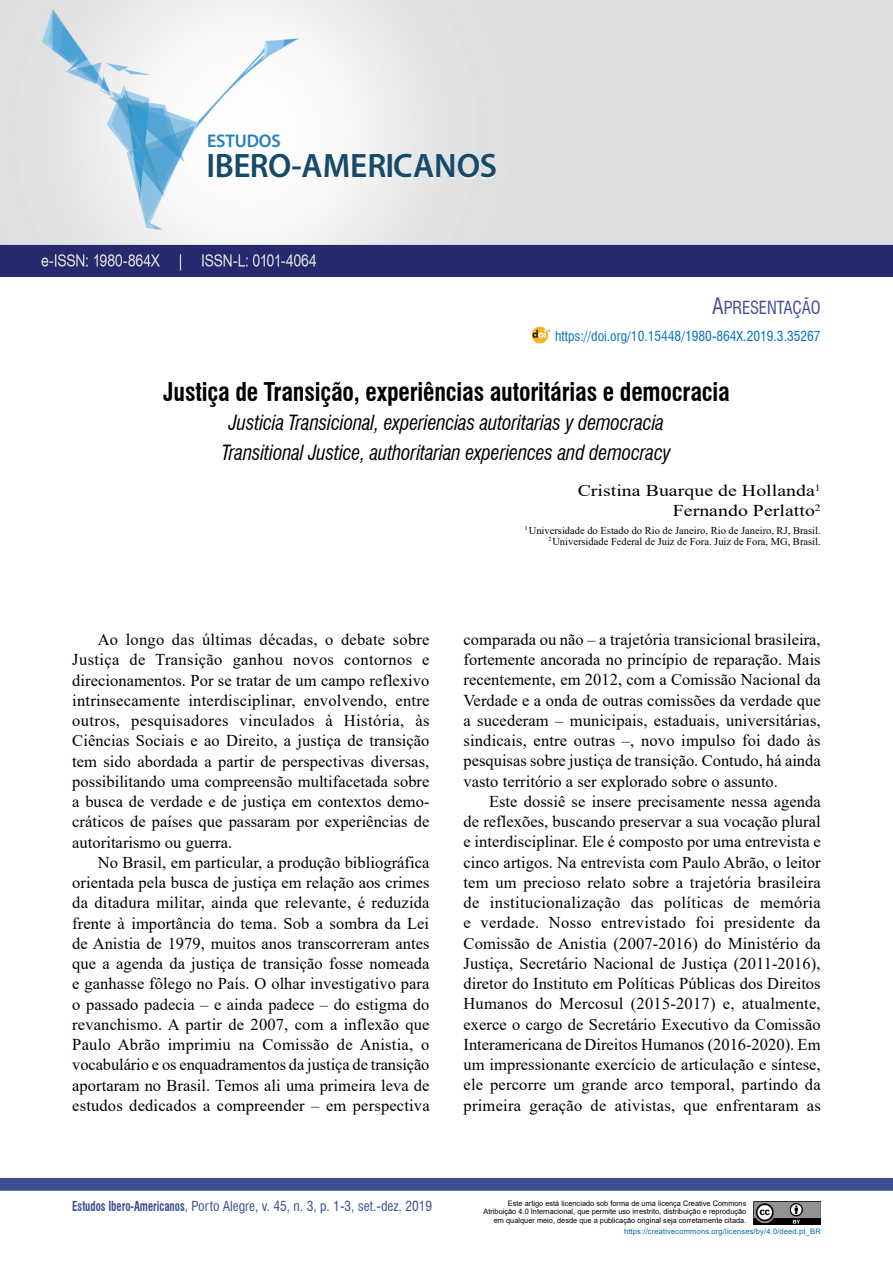
<style>
.page{position:relative;width:893px;height:1263px;background:#fff}
.page>*{position:absolute;margin:0;border:0;box-sizing:border-box;transform-origin:0 0}
.t1{font:600 34.05px "Myriad Pro";letter-spacing:-.005em;color:#154a68}
.t2{font:700 condensed 25.2px "Swiss 721 BT";letter-spacing:-.01em;color:#000;scale:.95 1}
.t3{font:italic condensed 20.4px/29.5px "Swiss 721 BT";letter-spacing:-.01em;color:#000;text-align:center;scale:.95 1}
.t4{font:600 18.3px "Myriad Pro";letter-spacing:-.005em;color:#2580b3}
.t5{font:17.7px "Swiss 721 BT Roman Condensed SC800";letter-spacing:-.01em;color:#3d4e93;scale:.95 1}
.t6{font:16.5px/20.2px "Times New Roman";letter-spacing:.005em;color:#000;text-align:justify}
.t7{font:16.5px/19.5px "Times New Roman";letter-spacing:.005em;color:#000;text-align:right;scale:1.2 1}
.t8{font:condensed 13.5px "Swiss 721 BT";color:#3d4e93}
.t9{font:condensed 13.5px "Swiss 721 BT";color:#0072bc}
.t10{font:10.5px/11.2px "Times New Roman";color:#000;text-align:right}
.t11{font:7.5px/8.2px "Arial";letter-spacing:.005em;color:#000;text-align:right}
.t12{font:7.5px "Arial";letter-spacing:.025em;color:#0069b4}
.s1{font-size:22.05px}
.s2{font-weight:700}
</style>
<div class="page">
<img style="left:531px;top:326px;width:19px;height:18px">
<img style="left:0;top:0;width:893px;height:276px">
<div style="left:1px;top:1179px;width:891px;height:11px;background:#3d4e93"></div>
<div style="left:0;top:1178px;width:893px;height:13px;border:2px solid #3d4e93"></div>
<img style="left:754px;top:1201px;width:66px;height:24px">
<p class="t4" style="left:207px;top:129px;width:75px">ESTUDOS</p>
<h1 class="t1" style="left:207px;top:144px;width:292px">IBERO-AMERICANOS</h1>
<p class="t5" style="left:712px;top:297px;width:116px"><span class="s1">A</span>PRESENTAÇÃO</p>
<p class="t9" style="left:555px;top:328px;width:267px">https://doi.org/10.15448/1980-864X.2019.3.35267</p>
<h2 class="t2" style="left:163px;top:377px;width:598px">Justiça de Transição, experiências autoritárias e democracia</h2>
<p class="t3" style="left:222px;top:408px;width:474px">Justicia Transicional, experiencias autoritarias y democracia<br>Transitional Justice, authoritarian experiences and democracy</p>
<p class="t7" style="left:578px;top:481px;width:204px">Cristina Buarque de Hollanda<sup>1<br></sup>Fernando Perlatto<sup>2</sup></p>
<p class="t10" style="left:525px;top:524px;width:297px"><sup>1</sup>Universidade do Estado do Rio de Janeiro, Rio de Janeiro, RJ, Brasil.<br><sup>2</sup>Universidade Federal de Juiz de Fora. Juiz de Fora, MG, Brasil.</p>
<p class="t6" style="left:72px;top:629px;width:359px;text-indent:26px">Ao longo das últimas décadas, o debate sobre Justiça de Transição ganhou novos contornos e direcionamentos. Por se tratar de um campo reflexivo intrinsecamente interdisciplinar, envolvendo, entre outros, pesquisadores vinculados à História, às Ciências Sociais e ao Direito, a justiça de transição tem sido abordada a partir de perspectivas diversas, possibilitando uma compreensão multifacetada sobre a busca de verdade e de justiça em contextos demo&shy;cráticos de países que passaram por experiências de autoritarismo ou guerra.</p>
<p class="t6" style="left:72px;top:852px;width:359px;text-indent:26px">No Brasil, em particular, a produção bibliográfica orientada pela busca de justiça em relação aos crimes da ditadura militar, ainda que relevante, é reduzida frente à importância do tema. Sob a sombra da Lei de Anistia de 1979, muitos anos transcorreram antes que a agenda da justiça de transição fosse nomeada e ganhasse fôlego no País. O olhar investigativo para o passado padecia – e ainda padece – do estigma do revanchismo. A partir de 2007, com a inflexão que Paulo Abrão imprimiu na Comissão de Anistia, o vocabulário e os enquadramentos da justiça de transição aportaram no Brasil. Temos ali uma primeira leva de estudos dedicados a compreender – em perspectiva</p>
<p class="t6" style="left:463px;top:629px;width:359px">comparada ou não – a trajetória transicional brasileira, fortemente ancorada no princípio de reparação. Mais recentemente, em 2012, com a Comissão Nacional da Verdade e a onda de outras comissões da verdade que a sucederam – municipais, estaduais, universitárias, sindicais, entre outras –, novo impulso foi dado às pesquisas sobre justiça de transição. Contudo, há ainda vasto território a ser explorado sobre o assunto.</p>
<p class="t6" style="left:463px;top:791px;width:359px;text-indent:26px">Este dossiê se insere precisamente nessa agenda de reflexões, buscando preservar a sua vocação plural e interdisciplinar. Ele é composto por uma entrevista e cinco artigos. Na entrevista com Paulo Abrão, o leitor tem um precioso relato sobre a trajetória brasileira de institucionalização das políticas de memória e verdade. Nosso entrevistado foi presidente da Comissão de Anistia (2007-2016) do Ministério da Justiça, Secretário Nacional de Justiça (2011-2016), diretor do Instituto em Políticas Públicas dos Direitos Humanos do Mercosul (2015-2017) e, atualmente, exerce o cargo de Secretário Executivo da Comissão Interamericana de Direitos Humanos (2016-2020). Em um impressionante exercício de articulação e síntese, ele percorre um grande arco temporal, partindo da primeira geração de ativistas, que enfrentaram as</p>
<p class="t8" style="left:72px;top:1198px;width:361px"><span class="s2">Estudos Ibero-Americanos</span>, Porto Alegre, v. 45, n. 3, p. 1-3, set.-dez. 2019</p>
<p class="t11" style="left:483px;top:1199px;width:264px">Este artigo está licenciado sob forma de uma licença Creative Commons<br>Atribuição 4.0 Internacional, que permite uso irrestrito, distribuição e reprodução em qualquer meio, desde que a publicação original seja corretamente citada.</p>
<p class="t12" style="left:624px;top:1226px;width:198px">https://creativecommons.org/licenses/by/4.0/deed.pt_BR</p>
</div>
